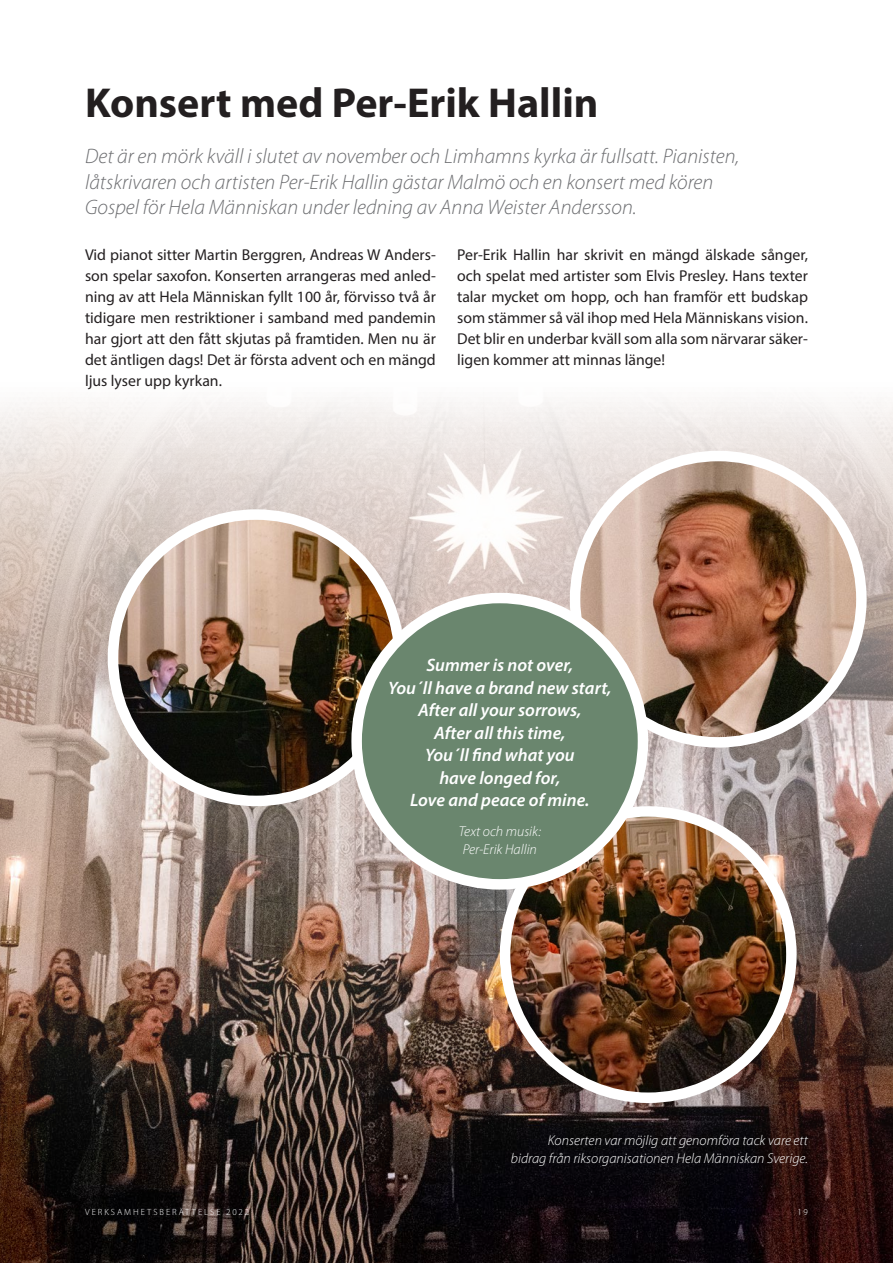
<style>
.page{position:relative;width:893px;height:1263px;background:#fff}
.page>*{position:absolute;margin:0;border:0;box-sizing:border-box;transform-origin:0 0}
.Rubrik_1{font:700 42px "Myriad Pro";color:#231f20}
.Ingress{font:italic 300 21px/25.5px "Myriad Pro";color:#6c6d70}
.Ingress-2{font:italic 600 18px/22.5px "Myriad Pro";color:#fff;text-align:center}
.Brödtext{font:15.75px/21px "Myriad Pro";color:#231f20;text-align:justify}
.Bildtext{font:italic 300 14.25px "Myriad Pro";color:#fff}
.Ingress-3{font:italic 300 14.25px/18px "Myriad Pro";color:#fff}
.t1{font:300 9px "Myriad Pro";letter-spacing:.22em;color:#fff}
</style>
<div class="page">
<img style="left:0;top:402px;width:893px;height:861px">
<img style="left:575px;top:456px;width:286px;height:286px;border-radius:143px">
<div style="left:570px;top:451px;width:297px;height:297px;border:10px solid #fff;border-radius:50%"></div>
<img style="left:113px;top:515px;width:286px;height:286px;border-radius:143px">
<div style="left:108px;top:509px;width:297px;height:297px;border:10px solid #fff;border-radius:50%"></div>
<img style="left:505px;top:811px;width:286px;height:287px;border-radius:143px">
<div style="left:500px;top:806px;width:297px;height:297px;border:10px solid #fff;border-radius:50%"></div>
<div style="left:357px;top:598px;width:286px;height:286px;background:#6a866e;border-radius:50%"></div>
<div style="left:351px;top:593px;width:297px;height:297px;border:10px solid #fff;border-radius:50%"></div>
<p class="Rubrik_1" style="left:85px;top:75px;width:515px">Konsert med Per-Erik Hallin</p>
<p class="Ingress" style="left:85px;top:143px;width:656px">Det är en mörk kväll i slutet av november och Limhamns kyrka är fullsatt. Pianisten, låtskrivaren och artisten Per-Erik Hallin gästar Malmö och en konsert med kören<br>Gospel för Hela Människan under ledning av Anna Weister Andersson.</p>
<p class="Brödtext" style="left:85px;top:243px;width:352px">Vid pianot sitter Martin Berggren, Andreas W Anders&shy;son spelar saxofon. Konserten arrangeras med anled&shy;ning av att Hela Människan fyllt 100 år, förvisso två år tidigare men restriktioner i samband med pandemin har gjort att den fått skjutas på framtiden. Men nu är det äntligen dags! Det är första advent och en mängd ljus lyser upp kyrkan.</p>
<p class="Brödtext" style="left:457px;top:243px;width:352px">Per-Erik Hallin har skrivit en mängd älskade sånger, och spelat med artister som Elvis Presley. Hans texter talar mycket om hopp, och han framför ett budskap som stämmer så väl ihop med Hela Människans vision.<br>Det blir en underbar kväll som alla som närvarar säker&shy;ligen kommer att minnas länge!</p>
<p class="Ingress-2" style="left:426px;top:653px;width:148px">Summer is not over,</p>
<p class="Ingress-2" style="left:388px;top:676px;width:225px">You´ll have a brand new start,<br>After all your sorrows,</p>
<p class="Ingress-2" style="left:434px;top:721px;width:133px">After all this time,</p>
<p class="Ingress-2" style="left:425px;top:743px;width:151px">You´ll find what you</p>
<p class="Ingress-2" style="left:439px;top:766px;width:122px">have longed for,</p>
<p class="Ingress-2" style="left:410px;top:788px;width:181px">Love and peace of mine.</p>
<p class="Ingress-3" style="left:459px;top:822px;width:84px">Text och musik:<br>Per-Erik Hallin</p>
<p class="Bildtext" style="left:548px;top:1132px;width:262px">Konserten var möjlig att genomföra tack vare ett</p>
<p class="Bildtext" style="left:511px;top:1150px;width:298px">bidrag från riksorganisationen Hela Människan Sverige.</p>
<p class="t1" style="left:85px;top:1207px;width:166px">VERKSAMHETSBERÄTTELSE 2022</p>
<p class="t1" style="left:797px;top:1207px;width:12px">19</p>
</div>
